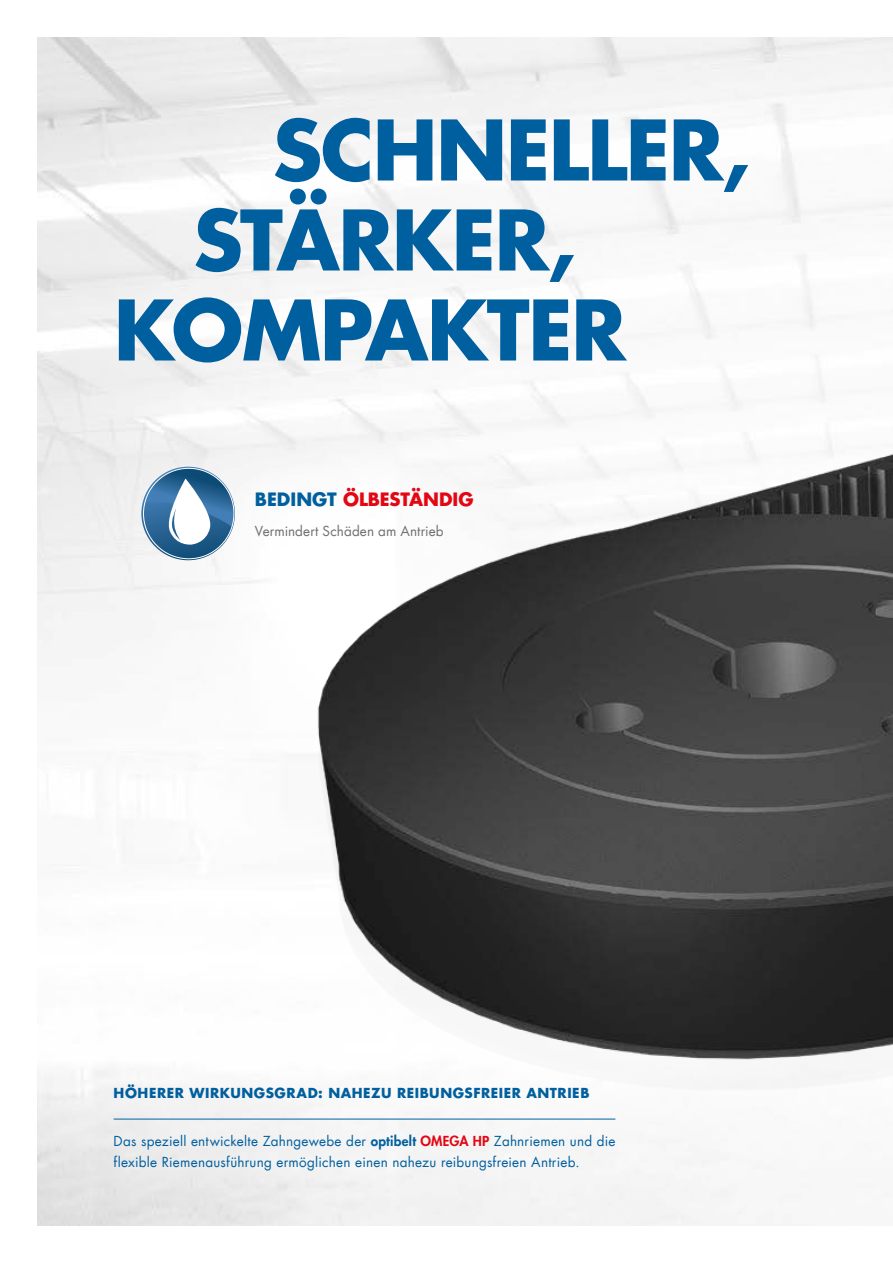
<style>
.page{position:relative;width:893px;height:1263px;background:#fff}
.page>*{position:absolute;margin:0;border:0;box-sizing:border-box;transform-origin:0 0}
.t1{font:700 81px "Futura Com";letter-spacing:-.02em;color:#005f9e}
.t2{font:700 18px "Futura Com";color:#e30613}
.t3{font:13.5px/21px "Futura Com";letter-spacing:.015em;color:#005f9e}
.t4{font:700 13.5px "Futura Com";letter-spacing:.04em;color:#005f9e}
.t5{font:13.5px "Futura Com";letter-spacing:.005em;color:#706f6f}
.s1{color:#005f9e}
.s2{font-weight:800}
.s3{font-weight:800;color:#e30613}
</style>
<div class="page">
<img style="left:38px;top:38px;width:193px;height:1187px">
<img style="left:231px;top:37px;width:662px;height:1189px">
<hr style="left:114px;top:1119px;width:501px;height:1px;background:#005f9e">
<svg style="left:141px;top:467px;width:94px;height:93px"></svg>
<svg style="left:145px;top:468px;width:95px;height:77px"></svg>
<h1 class="t1" style="left:272px;top:88px;width:479px">SCHNELLER,</h1>
<h1 class="t1" style="left:193px;top:178px;width:384px">STÄRKER,</h1>
<h1 class="t1" style="left:114px;top:268px;width:514px">KOMPAKTER</h1>
<h2 class="t2" style="left:255px;top:485px;width:220px"><span class="s1">BEDINGT</span> ÖLBESTÄNDIG</h2>
<p class="t5" style="left:255px;top:521px;width:190px">Vermindert Schäden am Antrieb</p>
<p class="t4" style="left:114px;top:1083px;width:477px">HÖHERER WIRKUNGSGRAD: NAHEZU REIBUNGSFREIER ANTRIEB</p>
<p class="t3" style="left:114px;top:1130px;width:503px">Das speziell entwickelte Zahngewebe der <span class="s2">optibelt</span> <span class="s3">OMEGA HP</span> Zahnriemen und die flexible Riemenausführung ermöglichen einen nahezu reibungsfreien Antrieb.</p>
</div>
